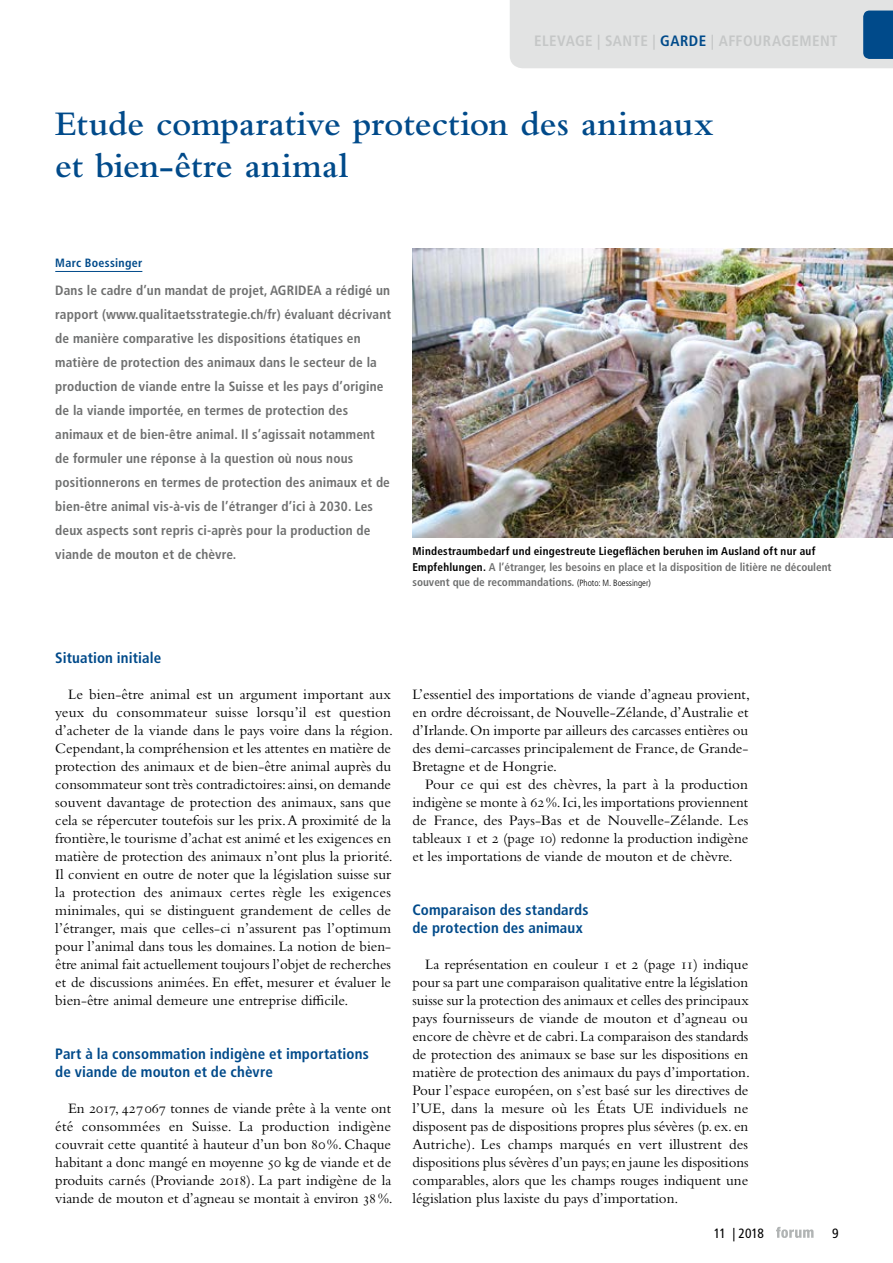
<style>
.page{position:relative;width:893px;height:1263px;background:#fff}
.page>*{position:absolute;margin:0;border:0;box-sizing:border-box;transform-origin:0 0}
.t1{font:600 36px/42px "Bembo Std";color:#004a8a}
.t2{font:15px/18px "Bembo Std";color:#000;text-align:justify}
.t3{font:700 condensed 15px/18px "Frutiger LT Std";letter-spacing:.01em;color:#004a8a}
.t4{font:700 condensed 15px "Frutiger LT Std";letter-spacing:.03em;color:#c5c7c7}
.t5{font:700 condensed 13.5px/24px "Frutiger LT Std";letter-spacing:.01em;color:#6f7070}
.t6{font:condensed 13.5px "Frutiger LT Std";letter-spacing:-.02em;color:#000}
.t7{font:700 condensed 12px "Frutiger LT Std";letter-spacing:.025em;color:#004a8a}
.t8{font:700 condensed 11.25px/15.8px "Frutiger LT Std";color:#6f7070}
.s1{color:#004a8a}
.s2{color:#000}
.s3{font-weight:300;font-size:9px;color:#000}
</style>
<div class="page">
<svg style="left:776px;top:1227px;width:37px;height:11px"></svg>
<img style="left:412px;top:249px;width:481px;height:289px">
<hr style="left:55px;top:271px;width:87px;height:1px;background:#004a8a">
<div style="left:510px;top:0;width:383px;height:68px;background:#e2e3e3"></div>
<p class="t4" style="left:534px;top:32px;width:305px">ELEVAGE | SANTE | <span class="s1">GARDE</span> | AFFOURAGEMENT</p>
<h1 class="t1" style="left:55px;top:103px;width:660px">Etude comparative protection des animaux et bien-être animal</h1>
<p class="t7" style="left:55px;top:256px;width:89px">Marc Boessinger</p>
<p class="t5" style="left:55px;top:278px;width:337px">Dans le cadre d’un mandat de projet, AGRIDEA a rédigé un rapport (www.qualitaetsstrategie.ch/fr) évaluant décrivant de manière comparative les dispositions étatiques en matière de protection des animaux dans le secteur de la production de viande entre la Suisse et les pays d’origine de la viande importée, en termes de protection des animaux et de bien-être animal. Il s’agissait notamment de formuler une réponse à la question où nous nous positionnerons en termes de protection des animaux et de bien-être animal vis-à-vis de l’étranger d’ici à 2030. Les deux aspects sont repris ci-après pour la production de viande de mouton et de chèvre.</p>
<p class="t8" style="left:412px;top:543px;width:421px"><span class="s2">Mindestraumbedarf und eingestreute Liegeflächen beruhen im Ausland oft nur auf<br>Empfehlungen.</span> A l’étranger, les besoins en place et la disposition de litière ne découlent souvent que de recommandations. <span class="s3">(Photo: M. Boessinger)</span></p>
<p class="t3" style="left:55px;top:649px;width:107px">Situation initiale</p>
<p class="t2" style="left:55px;top:685px;width:339px;text-align:left;text-indent:13px">Le bien-être animal est un argument important aux yeux du consommateur suisse lorsqu’il est question d’acheter de la viande dans le pays voire dans la région.<br>Cependant, la compréhension et les attentes en matière de protection des animaux et de bien-être animal auprès du consommateur sont très contradictoires: ainsi, on demande souvent davantage de protection des animaux, sans que cela se répercuter toutefois sur les prix. A proximité de la frontière, le tourisme d’achat est animé et les exigences en matière de protection des animaux n’ont plus la priorité.<br>Il convient en outre de noter que la législation suisse sur la protection des animaux certes règle les exigences minimales, qui se distinguent grandement de celles de l’étranger, mais que celles-ci n’assurent pas l’optimum pour l’animal dans tous les domaines. La notion de bien&shy;être animal fait actuellement toujours l’objet de recherches et de discussions animées. En effet, mesurer et évaluer le bien-être animal demeure une entreprise difficile.</p>
<p class="t3" style="left:55px;top:1045px;width:315px">Part à la consommation indigène et importations de viande de mouton et de chèvre</p>
<p class="t2" style="left:55px;top:1099px;width:339px;text-indent:13px">En 2017, 427 067 tonnes de viande prête à la vente ont été consommées en Suisse. La production indigène couvrait cette quantité à hauteur d’un bon 80%. Chaque habitant a donc mangé en moyenne 50 kg de viande et de produits carnés (Proviande 2018). La part indigène de la viande de mouton et d’agneau se montait à environ 38%.</p>
<p class="t2" style="left:412px;top:685px;width:339px">L’essentiel des importations de viande d’agneau provient, en ordre décroissant, de Nouvelle-Zélande, d’Australie et d’Irlande. On importe par ailleurs des carcasses entières ou des demi-carcasses principalement de France, de Grande-Bretagne et de Hongrie.</p>
<p class="t2" style="left:412px;top:775px;width:337px;text-indent:13px">Pour ce qui est des chèvres, la part à la production indigène se monte à 62%. Ici, les importations proviennent de France, des Pays-Bas et de Nouvelle-Zélande. Les tableaux 1 et 2 (page 10) redonne la production indigène et les importations de viande de mouton et de chèvre.</p>
<p class="t3" style="left:412px;top:901px;width:178px">Comparaison des standards de protection des animaux</p>
<p class="t2" style="left:412px;top:955px;width:339px;text-align:left;text-indent:13px">La représentation en couleur 1 et 2 (page 11) indique pour sa part une comparaison qualitative entre la législation suisse sur la protection des animaux et celles des principaux pays fournisseurs de viande de mouton et d’agneau ou encore de chèvre et de cabri. La comparaison des standards de protection des animaux se base sur les dispositions en matière de protection des animaux du pays d’importation.<br>Pour l’espace européen, on s’est basé sur les directives de l’UE, dans la mesure où les États UE individuels ne disposent pas de dispositions propres plus sévères (p. ex. en Autriche). Les champs marqués en vert illustrent des dispositions plus sévères d’un pays; en jaune les dispositions comparables, alors que les champs rouges indiquent une législation plus laxiste du pays d’importation.</p>
<p class="t6" style="left:714px;top:1225px;width:52px">11 | 2018</p>
<p class="t6" style="left:832px;top:1225px;width:8px">9</p>
</div>
